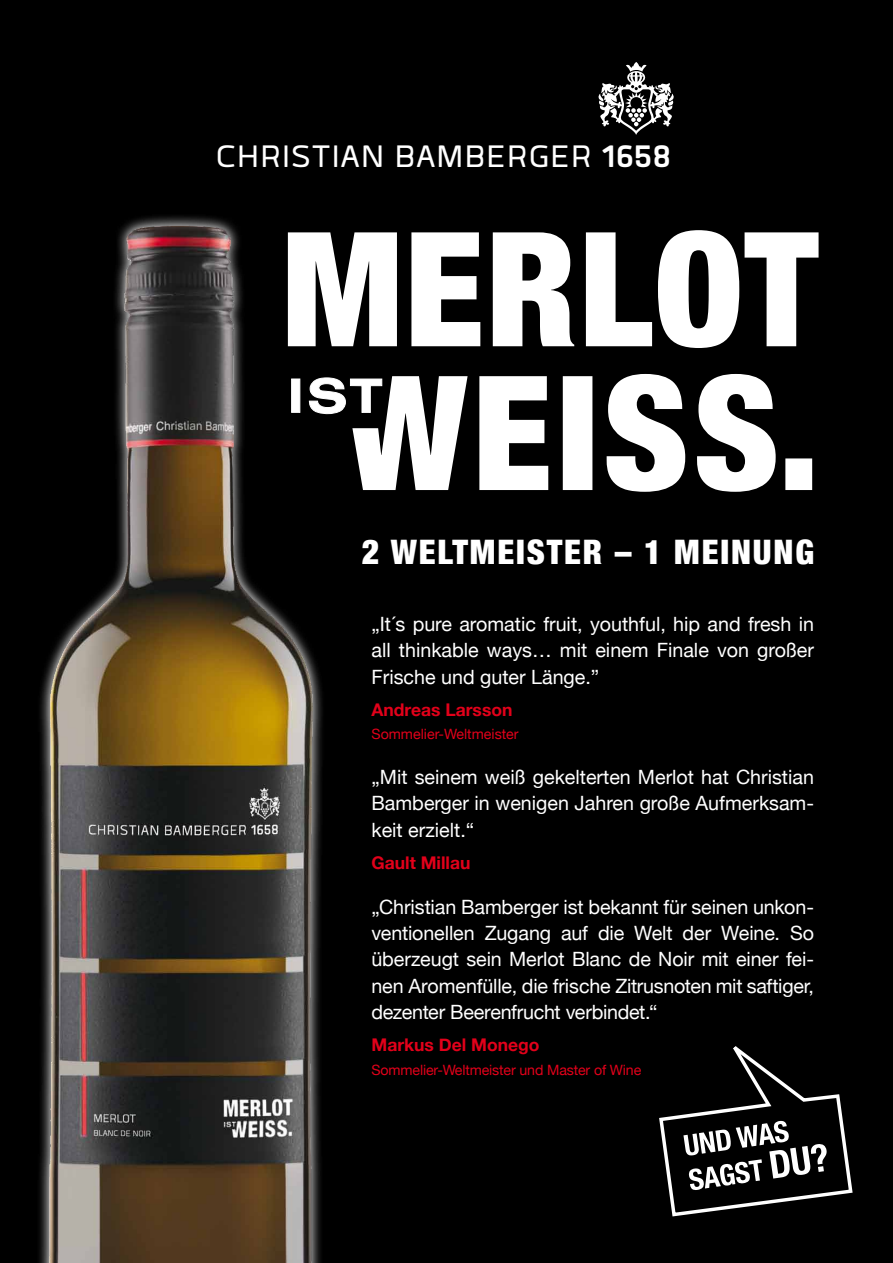
<style>
.page{position:relative;width:893px;height:1263px;background:#000}
.page>*{position:absolute;margin:0;border:0;box-sizing:border-box;transform-origin:0 0}
.t1{font:43.2px "Quan";letter-spacing:.03em;color:#fff}
.t2{font:900 condensed 33.75px "Helvetica Neue";letter-spacing:.055em;color:#fff}
.t3{font:19.65px/26.2px "Helvetica Neue";color:#fff;text-align:justify}
.t4{font:700 17.48px "Helvetica Neue";color:#e2001a}
.t5{font:14.25px "Helvetica Neue";letter-spacing:-.01em;color:#e2001a}
.s1{font-weight:700}
</style>
<div class="page">
<svg style="left:352px;top:374px;width:460px;height:118px;fill:#fff"></svg>
<svg style="left:332px;top:230px;width:486px;height:118px;fill:#fff"></svg>
<svg style="left:332px;top:377px;width:51px;height:38px"></svg>
<svg style="left:598px;top:62px;width:76px;height:73px"></svg>
<img style="left:39px;top:216px;width:293px;height:1047px">
<svg style="left:659px;top:1046px;width:194px;height:171px"></svg>
<h1 class="t1" style="left:216px;top:136px;width:457px">CHRISTIAN BAMBERGER <span class="s1">1658</span></h1>
<h2 class="t2" style="left:362px;top:531px;width:454px">2 WELTMEISTER – 1 MEINUNG</h2>
<p class="t3" style="left:371px;top:611px;width:444px">„It´s pure aromatic fruit, youthful, hip and fresh in all thinkable ways… mit einem Finale von großer Frische und guter Länge.”</p>
<p class="t4" style="left:371px;top:699px;width:142px">Andreas Larsson</p>
<p class="t5" style="left:371px;top:726px;width:149px">Sommelier-Weltmeister</p>
<p class="t3" style="left:371px;top:764px;width:444px">„Mit seinem weiß gekelterten Merlot hat Christian Bamberger in wenigen Jahren große Aufmerksam&shy;keit erzielt.“</p>
<p class="t4" style="left:371px;top:852px;width:101px">Gault Millau</p>
<p class="t3" style="left:371px;top:893px;width:444px">„Christian Bamberger ist bekannt für seinen unkon&shy;ventionellen Zugang auf die Welt der Weine. So überzeugt sein Merlot Blanc de Noir mit einer fei&shy;nen Aromenfülle, die frische Zitrusnoten mit saftiger, dezenter Beerenfrucht verbindet.“</p>
<p class="t4" style="left:371px;top:1034px;width:170px">Markus Del Monego</p>
<p class="t5" style="left:371px;top:1061px;width:271px">Sommelier-Weltmeister und Master of Wine</p>
</div>
